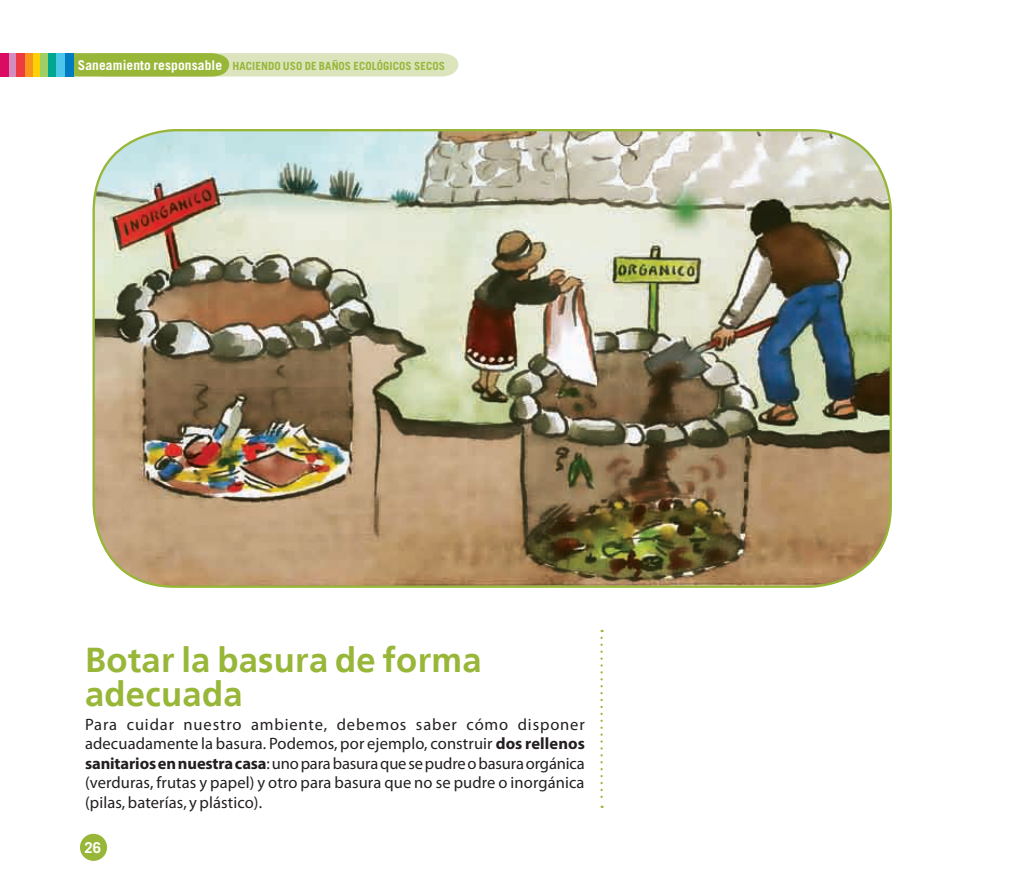
<style>
.page{position:relative;width:1021px;height:893px;background:#fff}
.page>*{position:absolute;margin:0;border:0;box-sizing:border-box;transform-origin:0 0}
.t1{font:700 34.5px/34.5px "Frutiger LT";letter-spacing:.01em;color:#98b638}
.t2{font:16.5px/19.5px "Myriad Pro";letter-spacing:.005em;color:#231f20;text-align:justify}
.t3{font:700 15px "Trade Gothic";color:#fff}
.t4{font:700 11.25px "Trade Gothic";letter-spacing:.01em;color:#98b638}
.s1{font-size:13.5px;color:#fff}
.s2{font-weight:700}
</style>
<div class="page">
<div style="left:80px;top:834px;width:27px;height:27px;background:#98b638;border-radius:50%"></div>
<svg style="left:73px;top:53px;width:385px;height:24px;background:#c1d28b"></svg>
<div style="left:32px;top:53px;width:9px;height:24px;background:#fed105"></div>
<div style="left:24px;top:53px;width:9px;height:24px;background:#f7951d"></div>
<div style="left:8px;top:53px;width:8px;height:24px;background:#d38cbd"></div>
<div style="left:0;top:53px;width:8px;height:24px;background:#db0a62"></div>
<div style="left:16px;top:53px;width:8px;height:24px;background:#ee3a41"></div>
<div style="left:41px;top:53px;width:8px;height:24px;background:#9fce66"></div>
<div style="left:49px;top:53px;width:8px;height:24px;background:#00a78f"></div>
<div style="left:57px;top:53px;width:8px;height:24px;background:#4dc7e9"></div>
<div style="left:65px;top:53px;width:8px;height:24px;background:#007cc2"></div>
<img style="left:94px;top:130px;width:796px;height:457px">
<svg style="left:600px;top:638px;width:2px;height:170px"></svg>
<p class="t4" style="left:78px;top:59px;width:367px"><span class="s1">SANEAMIENTO RESPONSABLE</span> HACIENDO USO DE BAÑOS ECOLÓGICOS SECOS</p>
<h1 class="t1" style="left:85px;top:643px;width:398px">Botar la basura de forma adecuada</h1>
<p class="t2" style="left:85px;top:714px;width:501px">Para cuidar nuestro ambiente, debemos saber cómo disponer adecuadamente la basura. Podemos, por ejemplo, construir <span class="s2">dos rellenos sanitarios en nuestra casa</span>: uno para basura que se pudre o basura orgánica (verduras, frutas y papel) y otro para basura que no se pudre o inorgánica (pilas, baterías, y plástico).</p>
<p class="t3" style="left:84px;top:838px;width:18px">26</p>
</div>
